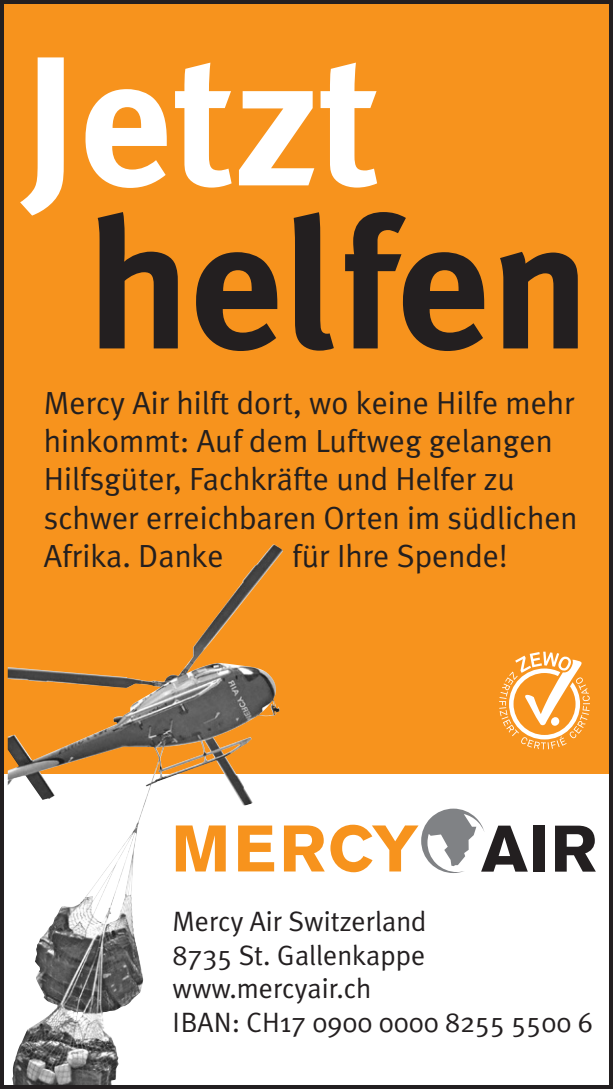
<style>
.page{position:relative;width:613px;height:1089px;background:#fff}
.page>*{position:absolute;margin:0;border:0;box-sizing:border-box;transform-origin:0 0}
.t1{font:700 184px "Meta Plus";color:#231f20}
.t2{font:700 184px "Meta Plus";color:#fff}
.t3{font:32px/38.4px "Meta Plus Normal";color:#231f20}
.t4{font:28px/33.6px "Meta Plus Normal";color:#231f20}
</style>
<div class="page">
<div style="left:0;top:0;width:612px;height:773px;background:#f7931d"></div>
<img style="left:8px;top:545px;width:264px;height:539px">
<div style="left:0;top:0;width:612px;height:1089px;border:4px solid #231f20"></div>
<svg style="left:284px;top:825px;width:40px;height:46px"></svg>
<svg style="left:238px;top:825px;width:36px;height:46px"></svg>
<svg style="left:176px;top:825px;width:49px;height:46px"></svg>
<svg style="left:555px;top:825px;width:40px;height:46px"></svg>
<div style="left:533px;top:825px;width:12px;height:46px;background:#231f20"></div>
<svg style="left:330px;top:808px;width:197px;height:65px"></svg>
<svg style="left:499px;top:651px;width:90px;height:98px"></svg>
<p class="t2" style="left:23px;top:15px;width:358px">Jetzt</p>
<p class="t1" style="left:87px;top:178px;width:504px">helfen</p>
<p class="t3" style="left:44px;top:383px;width:534px">Mercy Air hilft dort, wo keine Hilfe mehr hinkommt: Auf dem Luftweg gelangen Hilfsgüter, Fachkräfte und Helfer zu schwer erreichbaren Orten im südlichen Afrika. Danke</p>
<p class="t3" style="left:292px;top:536px;width:217px">für Ihre Spende!</p>
<p class="t4" style="left:172px;top:904px;width:255px">Mercy Air Switzerland</p>
<p class="t4" style="left:172px;top:937px;width:254px">8735 St. Gallenkappe www.mercyair.ch</p>
<p class="t4" style="left:172px;top:1005px;width:421px">IBAN: CH17 0900 0000 8255 5500 6</p>
</div>
